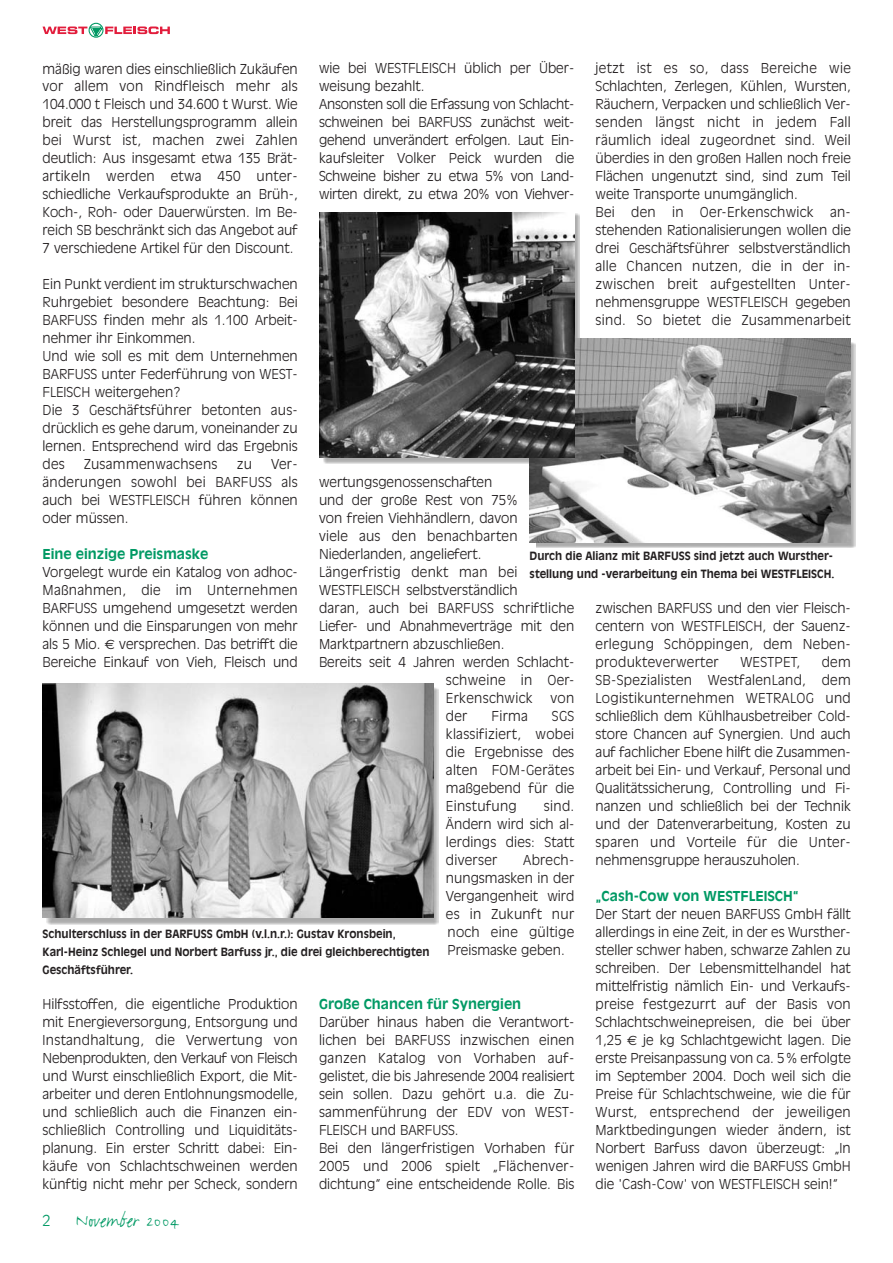
<style>
.page{position:relative;width:893px;height:1263px;background:#fff}
.page>*{position:absolute;margin:0;border:0;box-sizing:border-box;transform-origin:0 0}
.t1{font:21px "FF Justlefthand";color:#009964}
.t2{font:300 13.5px/18px "Antique Olive";color:#231f20;text-align:justify}
.t3{font:300 13.5px "Antique Olive";letter-spacing:.02em;color:#231f20}
.t4{font:700 13.5px "Antique Olive";color:#009964}
.t5{font:700 11.25px/18px "Antique Olive";color:#231f20;scale:.95 1}
.s1{font-family:"Euro Sans";font-weight:400}
.s2{font-family:"Antique Olive";font-weight:300;font-size:15px}
</style>
<div class="page">
<img style="left:47px;top:688px;width:391px;height:236px">
<img style="left:536px;top:343px;width:319px;height:204px">
<div style="left:89px;top:23px;width:14px;height:15px;border:1px solid #009964;border-radius:50%"></div>
<svg style="left:43px;top:26px;width:127px;height:12px"></svg>
<img style="left:43px;top:683px;width:391px;height:235px">
<img style="left:323px;top:214px;width:256px;height:249px">
<img style="left:529px;top:339px;width:321px;height:204px">
<img style="left:319px;top:213px;width:255px;height:245px">
<p class="t2" style="left:319px;top:60px;width:257px;text-align:left">wie bei WESTFLEISCH üblich per Über&shy;weisung bezahlt.<br>Ansonsten soll die Erfassung von Schlacht&shy;schweinen bei BARFUSS zunächst weit&shy;gehend unverändert erfolgen. Laut Ein&shy;kaufsleiter Volker Peick wurden die Schweine bisher zu etwa 5% von Land&shy;wirten direkt, zu etwa 20% von Viehver-</p>
<p class="t2" style="left:595px;top:60px;width:257px;text-align:left">jetzt ist es so, dass Bereiche wie Schlachten, Zerlegen, Kühlen, Wursten, Räuchern, Verpacken und schließlich Ver&shy;senden längst nicht in jedem Fall räumlich ideal zugeordnet sind. Weil überdies in den großen Hallen noch freie Flächen ungenutzt sind, sind zum Teil weite Transporte unumgänglich.<br>Bei den in Oer-Erkenschwick an&shy;stehenden Rationalisierungen wollen die drei Geschäftsführer selbstverständlich alle Chancen nutzen, die in der in&shy;zwischen breit aufgestellten Unter&shy;nehmensgruppe WESTFLEISCH gegeben sind. So bietet die Zusammenarbeit</p>
<p class="t2" style="left:43px;top:60px;width:257px">mäßig waren dies einschließlich Zukäufen vor allem von Rindfleisch mehr als 104.000 t Fleisch und 34.600 t Wurst. Wie breit das Herstellungsprogramm allein bei Wurst ist, machen zwei Zahlen deutlich: Aus insgesamt etwa 135 Brät&shy;artikeln werden etwa 450 unter&shy;schiedliche Verkaufsprodukte an Brüh-, Koch-, Roh- oder Dauerwürsten. Im Be&shy;reich SB beschränkt sich das Angebot auf 7 verschiedene Artikel für den Discount.</p>
<p class="t2" style="left:43px;top:276px;width:257px;text-align:left">Ein Punkt verdient im strukturschwachen<br>Ruhrgebiet besondere Beachtung: Bei<br>BARFUSS finden mehr als 1.100 Arbeit&shy;nehmer ihr Einkommen.<br>Und wie soll es mit dem Unternehmen<br>BARFUSS unter Federführung von WEST-<br>FLEISCH weitergehen?<br>Die 3 Geschäftsführer betonten aus&shy;drücklich es gehe darum, voneinander zu lernen. Entsprechend wird das Ergebnis des</p>
<p class="t3" style="left:84px;top:459px;width:135px">Zusammenwachsens</p>
<p class="t2" style="left:237px;top:456px;width:17px">zu</p>
<p class="t2" style="left:43px;top:456px;width:257px;text-indent:228px">Ver&shy;änderungen sowohl bei BARFUSS als auch bei WESTFLEISCH führen können oder müssen.</p>
<p class="t4" style="left:43px;top:549px;width:167px">Eine einzige Preismaske</p>
<p class="t2" style="left:43px;top:564px;width:257px">Vorgelegt wurde ein Katalog von adhoc-Maßnahmen, die im Unternehmen BARFUSS umgehend umgesetzt werden können und die Einsparungen von mehr als 5 Mio. <span class="s1">€</span> versprechen. Das betrifft die Bereiche Einkauf von Vieh, Fleisch und</p>
<p class="t2" style="left:319px;top:474px;width:175px">wertungsgenossenschaften</p>
<p class="t2" style="left:319px;top:492px;width:200px">und der große Rest von 75%</p>
<p class="t2" style="left:319px;top:510px;width:200px">von freien Viehhändlern, davon</p>
<p class="t3" style="left:319px;top:531px;width:200px">viele aus den benachbarten</p>
<p class="t2" style="left:319px;top:546px;width:164px">Niederlanden, angeliefert.</p>
<p class="t3" style="left:319px;top:567px;width:200px">Längerfristig denkt man bei</p>
<p class="t2" style="left:319px;top:582px;width:200px">WESTFLEISCH selbstverständlich</p>
<p class="t2" style="left:319px;top:600px;width:257px">daran, auch bei BARFUSS schriftliche</p>
<p class="t2" style="left:319px;top:618px;width:257px">Liefer- und Abnahmeverträge mit den</p>
<p class="t2" style="left:319px;top:636px;width:187px">Marktpartnern abzuschließen.</p>
<p class="t2" style="left:319px;top:654px;width:257px">Bereits seit 4 Jahren werden Schlacht-</p>
<p class="t3" style="left:446px;top:675px;width:130px">schweine in Oer-</p>
<p class="t3" style="left:446px;top:693px;width:88px">Erkenschwick</p>
<p class="t2" style="left:550px;top:690px;width:25px">von</p>
<p class="t2" style="left:446px;top:708px;width:23px">der</p>
<p class="t2" style="left:491px;top:708px;width:38px">Firma</p>
<p class="t5" style="left:529px;top:547px;width:322px">Durch die Alianz mit BARFUSS sind jetzt auch Wursther&shy;stellung und -verarbeitung ein Thema bei WESTFLEISCH.</p>
<p class="t2" style="left:595px;top:600px;width:257px">zwischen BARFUSS und den vier Fleisch&shy;centern von WESTFLEISCH, der Sauenz&shy;erlegung Schöppingen, dem Neben&shy;produkteverwerter</p>
<p class="t2" style="left:595px;top:654px;width:257px;text-indent:226px">dem SB-Spezialisten WestfalenLand, dem Logistikunternehmen WETRALOG und schließlich dem Kühlhausbetreiber Cold&shy;store Chancen auf Synergien. Und auch auf fachlicher Ebene hilft die Zusammen&shy;arbeit bei Ein- und Verkauf, Personal und Qualitätssicherung, Controlling und Fi&shy;nanzen und schließlich bei der Technik und der Datenverarbeitung, Kosten zu sparen und Vorteile für die Unter&shy;nehmensgruppe herauszuholen.</p>
<p class="t4" style="left:595px;top:891px;width:205px">„Cash-Cow von WESTFLEISCH“</p>
<p class="t2" style="left:595px;top:906px;width:257px">Der Start der neuen BARFUSS GmbH fällt allerdings in eine Zeit, in der es Wursther&shy;steller schwer haben, schwarze Zahlen zu schreiben. Der Lebensmittelhandel hat mittelfristig nämlich Ein- und Verkaufs&shy;preise festgezurrt auf der Basis von Schlachtschweinepreisen, die bei über 1,25 <span class="s1">€</span> je kg Schlachtgewicht lagen. Die erste Preisanpassung von ca. 5% erfolgte im September 2004. Doch weil sich die Preise für Schlachtschweine, wie die für Wurst, entsprechend der jeweiligen Marktbedingungen wieder ändern, ist Norbert Barfuss davon überzeugt: „In wenigen Jahren wird die BARFUSS GmbH die 'Cash-Cow' von WESTFLEISCH sein!“</p>
<p class="t3" style="left:740px;top:657px;width:61px">WESTPET,</p>
<p class="t2" style="left:446px;top:708px;width:130px;text-indent:106px">SGS klassifiziert, wobei die Ergebnisse des alten FOM-Gerätes maßgebend für die Einstufung</p>
<p class="t2" style="left:446px;top:798px;width:130px;text-indent:98px">sind.<br>Ändern wird sich al&shy;lerdings dies: Statt diverser</p>
<p class="t2" style="left:446px;top:852px;width:130px;text-indent:77px">Abrech&shy;nungsmasken in der Vergangenheit wird es in Zukunft nur noch eine gültige Preismaske geben.</p>
<p class="t5" style="left:43px;top:925px;width:409px">Schulterschluss in der BARFUSS GmbH (v.l.n.r.): Gustav Kronsbein,<br>Karl-Heinz Schlegel und Norbert Barfuss jr., die drei gleichberechtigten<br>Geschäftsführer.</p>
<p class="t4" style="left:319px;top:999px;width:204px">Große Chancen für Synergien</p>
<p class="t2" style="left:319px;top:1014px;width:257px;text-align:left">Darüber hinaus haben die Verantwort&shy;lichen bei BARFUSS inzwischen einen ganzen Katalog von Vorhaben auf&shy;gelistet, die bis Jahresende 2004 realisiert sein sollen. Dazu gehört u.a. die Zu&shy;sammenführung der EDV von WEST-FLEISCH und BARFUSS.<br>Bei den längerfristigen Vorhaben für 2005 und 2006 spielt „Flächenver&shy;dichtung“ eine entscheidende Rolle. Bis</p>
<p class="t2" style="left:43px;top:996px;width:257px">Hilfsstoffen, die eigentliche Produktion mit Energieversorgung, Entsorgung und Instandhaltung, die Verwertung von Nebenprodukten, den Verkauf von Fleisch und Wurst einschließlich Export, die Mit&shy;arbeiter und deren Entlohnungsmodelle, und schließlich auch die Finanzen ein&shy;schließlich Controlling und Liquiditäts&shy;planung. Ein erster Schritt dabei: Ein&shy;käufe von Schlachtschweinen werden künftig nicht mehr per Scheck, sondern</p>
<h1 class="t1" style="left:43px;top:1213px;width:137px"><span class="s2">2</span> November 2004</h1>
</div>
